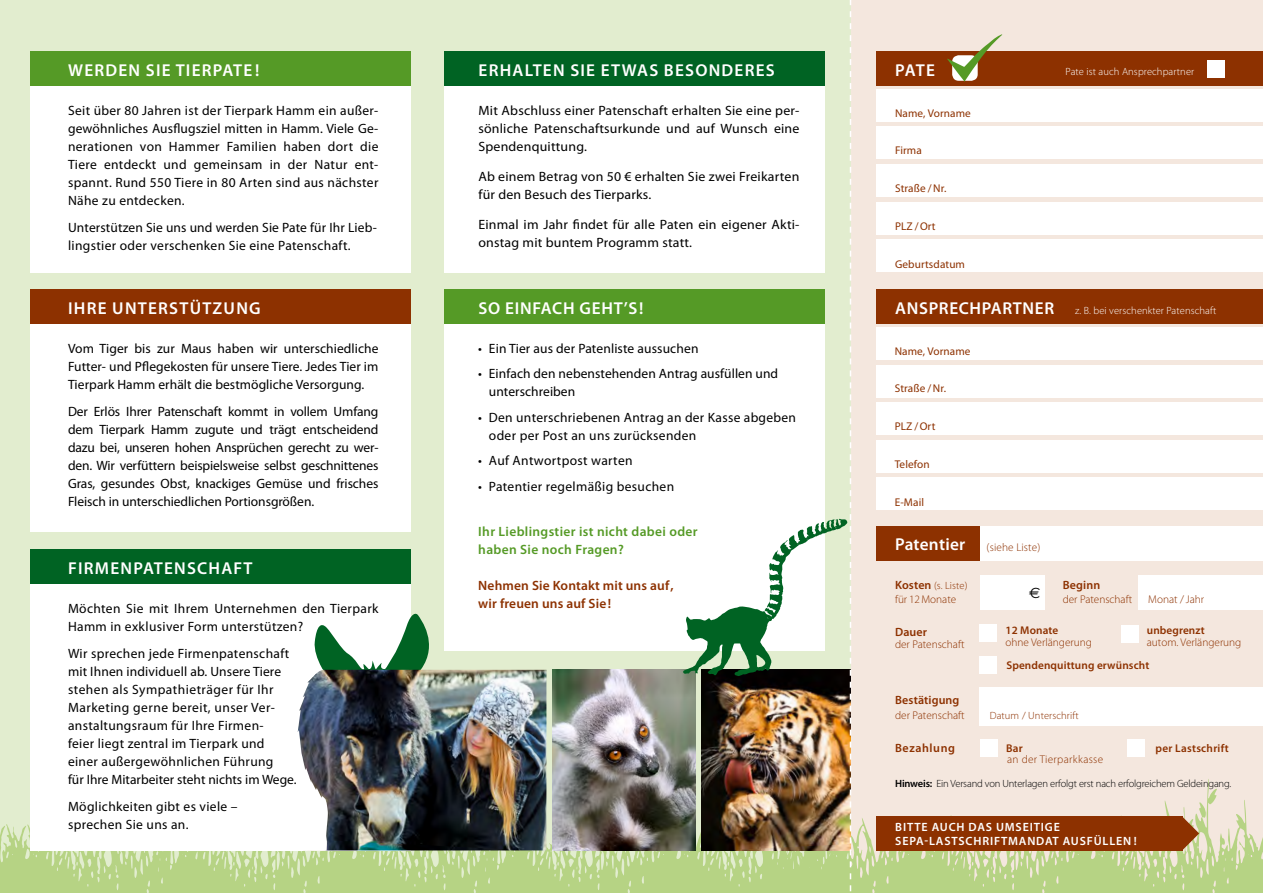
<style>
.page{position:relative;width:1263px;height:893px;background:#fff}
.page>*{position:absolute;margin:0;border:0;box-sizing:border-box;transform-origin:0 0}
.t1{font:600 17.25px "Myriad Pro";letter-spacing:.07em;color:#fff}
.t2{font:15px "Euro Sans";color:#000}
.t3{font:13.5px/18px "Myriad Pro";letter-spacing:.015em;color:#000}
.t4{font:600 13.5px/18px "Myriad Pro";letter-spacing:.025em;color:#559a26}
.t5{font:600 13.5px/18px "Myriad Pro";letter-spacing:.01em;color:#8d3100}
.t6{font:600 12px "Myriad Pro";letter-spacing:.07em;color:#fff}
.t7{font:600 12px "Myriad Pro";letter-spacing:.01em;color:#8d3100}
.t8{font:300 11.25px "Myriad Pro";color:#8d3100}
.t9{font:11.25px "Myriad Pro";letter-spacing:.01em;color:#8d3100}
.t10{font:600 11.25px "Myriad Pro";letter-spacing:.01em;color:#8d3100}
.t11{font:300 11.25px "Myriad Pro";letter-spacing:.025em;color:#8d3100}
.t12{font:300 10.5px "Myriad Pro";letter-spacing:-.015em;color:#000}
.t13{font:300 10.5px "Myriad Pro";letter-spacing:.01em;color:#fff}
.t14{font:300 10.5px "Myriad Pro";letter-spacing:.01em;color:#8d3100}
.s1{font-weight:600;font-size:17.25px}
.s2{font-weight:600;font-size:17.25px;color:#fff}
.s3{font-weight:600;font-size:12px}
.s4{font-weight:600}
</style>
<div class="page">
<div style="left:850px;top:0;width:413px;height:892px;background:#f4e7de"></div>
<div style="left:0;top:0;width:850px;height:893px;background:#e2edcf"></div>
<div style="left:30px;top:51px;width:380px;height:221px;background:#fff"></div>
<div style="left:30px;top:51px;width:380px;height:34px;background:#559a26"></div>
<div style="left:444px;top:51px;width:381px;height:221px;background:#fff"></div>
<div style="left:444px;top:51px;width:381px;height:34px;background:#006323"></div>
<div style="left:444px;top:289px;width:381px;height:362px;background:#fff"></div>
<div style="left:444px;top:289px;width:381px;height:34px;background:#559a26"></div>
<svg style="left:0;top:779px;width:1263px;height:114px;fill:#b6d384"></svg>
<div style="left:30px;top:289px;width:380px;height:242px;background:#fff"></div>
<div style="left:30px;top:289px;width:380px;height:34px;background:#8d3100"></div>
<img style="left:553px;top:670px;width:130px;height:180px">
<div style="left:30px;top:550px;width:380px;height:300px;background:#fff"></div>
<div style="left:30px;top:550px;width:380px;height:34px;background:#006323"></div>
<img style="left:440px;top:670px;width:106px;height:180px">
<img style="left:297px;top:612px;width:143px;height:238px">
<div style="left:876px;top:51px;width:387px;height:34px;background:#8d3100"></div>
<div style="left:876px;top:289px;width:387px;height:34px;background:#8d3100"></div>
<svg style="left:947px;top:34px;width:55px;height:48px"></svg>
<div style="left:876px;top:89px;width:387px;height:33px;background:#fff"></div>
<div style="left:876px;top:327px;width:387px;height:33px;background:#fff"></div>
<div style="left:876px;top:239px;width:387px;height:33px;background:#fff"></div>
<div style="left:876px;top:477px;width:387px;height:33px;background:#fff"></div>
<div style="left:876px;top:127px;width:387px;height:32px;background:#fff"></div>
<div style="left:876px;top:365px;width:387px;height:32px;background:#fff"></div>
<div style="left:876px;top:164px;width:387px;height:33px;background:#fff"></div>
<div style="left:876px;top:402px;width:387px;height:33px;background:#fff"></div>
<div style="left:876px;top:202px;width:387px;height:33px;background:#fff"></div>
<div style="left:876px;top:440px;width:387px;height:33px;background:#fff"></div>
<div style="left:876px;top:526px;width:104px;height:34px;background:#8d3100"></div>
<div style="left:980px;top:740px;width:17px;height:17px;background:#fff"></div>
<div style="left:1128px;top:740px;width:17px;height:17px;background:#fff"></div>
<div style="left:980px;top:575px;width:65px;height:34px;background:#fff"></div>
<div style="left:1138px;top:575px;width:125px;height:34px;background:#fff"></div>
<div style="left:980px;top:526px;width:283px;height:34px;background:#fff"></div>
<div style="left:980px;top:625px;width:17px;height:17px;background:#fff"></div>
<div style="left:980px;top:656px;width:17px;height:17px;background:#fff"></div>
<div style="left:1121px;top:626px;width:17px;height:17px;background:#fff"></div>
<div style="left:980px;top:687px;width:283px;height:38px;background:#fff"></div>
<div style="left:876px;top:816px;width:306px;height:34px;background:#8d3100"></div>
<svg style="left:1182px;top:816px;width:17px;height:34px"></svg>
<div style="left:1207px;top:61px;width:17px;height:17px;background:#fff"></div>
<svg style="left:683px;top:0;width:168px;height:893px"></svg>
<p class="t1" style="left:68px;top:60px;width:193px">Werden Sie TierPate!</p>
<p class="t3" style="left:68px;top:101px;width:312px;text-align:justify">Seit über 80 Jahren ist der Tierpark Hamm ein außer&shy;gewöhnliches Ausflugsziel mitten in Hamm. Viele Ge&shy;nerationen von Hammer Familien haben dort die Tiere entdeckt und gemeinsam in der Natur ent&shy;spannt. Rund 550 Tiere in 80 Arten sind aus nächster Nähe zu entdecken.</p>
<p class="t3" style="left:68px;top:218px;width:310px">Unterstützen Sie uns und werden Sie Pate für Ihr Lieb&shy;lingstier oder verschenken Sie eine Patenschaft.</p>
<p class="t1" style="left:68px;top:298px;width:11px">IHRE</p>
<p class="t1" style="left:112px;top:298px;width:47px">UNTERS</p>
<p class="t1" style="left:179px;top:298px;width:83px">TÜTZUNG</p>
<p class="t3" style="left:68px;top:340px;width:312px;text-align:justify">Vom Tiger bis zur Maus haben wir unterschiedliche Futter- und Pflegekosten für unsere Tiere. Jedes Tier im Tierpark Hamm erhält die bestmögliche Versorgung.</p>
<p class="t3" style="left:68px;top:402px;width:312px;text-align:justify">Der Erlös Ihrer Patenschaft kommt in vollem Umfang dem Tierpark Hamm zugute und trägt entscheidend dazu bei, unseren hohen Ansprüchen gerecht zu wer&shy;den. Wir verfüttern beispielsweise selbst geschnittenes Gras, gesundes Obst, knackiges Gemüse und frisches Fleisch in unterschiedlichen Portionsgrößen.</p>
<p class="t1" style="left:68px;top:559px;width:54px">FIRMENPA</p>
<p class="t1" style="left:154px;top:559px;width:23px">TENSCHAF</p>
<p class="t1" style="left:244px;top:559px;width:11px">T</p>
<p class="t3" style="left:68px;top:600px;width:312px">Möchten Sie mit Ihrem Unternehmen den Tierpark<br>Hamm in exklusiver Form unterstützen?</p>
<p class="t3" style="left:68px;top:645px;width:230px">Wir sprechen jede Firmenpatenschaft mit Ihnen individuell ab. Unsere Tiere stehen als Sympathieträger für Ihr Marketing gerne bereit, unser Ver&shy;anstaltungsraum für Ihre Firmen-<br>feier liegt zentral im Tierpark und einer außergewöhnlichen Führung<br>für Ihre Mitarbeiter steht nichts im Wege.</p>
<p class="t3" style="left:68px;top:798px;width:171px">Möglichkeiten gibt es viele – sprechen Sie uns an.</p>
<p class="t1" style="left:479px;top:60px;width:12px">ERHAL</p>
<p class="t1" style="left:533px;top:60px;width:47px">TEN SIE</p>
<p class="t1" style="left:601px;top:60px;width:74px">ETWAS BES</p>
<p class="t1" style="left:695px;top:60px;width:26px">ONDERES</p>
<p class="t3" style="left:478px;top:101px;width:323px;text-align:justify">Mit Abschluss einer Patenschaft erhalten Sie eine per&shy;sönliche Patenschaftsurkunde und auf Wunsch eine Spendenquittung.</p>
<p class="t3" style="left:478px;top:167px;width:323px">Ab einem Betrag von 50 € erhalten Sie zwei Freikarten für den Besuch des Tierparks.</p>
<p class="t3" style="left:478px;top:215px;width:323px">Einmal im Jahr findet für alle Paten ein eigener Akti&shy;onstag mit buntem Programm statt.</p>
<p class="t1" style="left:478px;top:298px;width:38px">SO EINFACH</p>
<p class="t1" style="left:580px;top:298px;width:65px">GEHT’S!</p>
<p class="t3" style="left:478px;top:340px;width:222px">• Ein Tier aus der Patenliste aussuchen</p>
<p class="t3" style="left:489px;top:365px;width:291px;text-indent:-11px">• Einfach den nebenstehenden Antrag ausfüllen und unterschreiben</p>
<p class="t3" style="left:489px;top:409px;width:309px;text-indent:-11px">• Den unterschriebenen Antrag an der Kasse abgeben oder per Post an uns zurücksenden</p>
<p class="t3" style="left:478px;top:452px;width:156px">• Auf Antwortpost warten</p>
<p class="t3" style="left:478px;top:478px;width:197px">• Patentier regelmäßig besuchen</p>
<p class="t4" style="left:478px;top:522px;width:221px">Ihr Lieblingstier ist nicht dabei oder haben Sie noch Fragen?</p>
<p class="t5" style="left:478px;top:576px;width:197px">Nehmen Sie Kontakt mit uns auf, wir freuen uns auf Sie!</p>
<p class="t1" style="left:895px;top:60px;width:41px">Pate</p>
<p class="t9" style="left:895px;top:107px;width:77px">Name, Vorname</p>
<p class="t9" style="left:895px;top:145px;width:28px">Firma</p>
<p class="t9" style="left:895px;top:182px;width:53px">Straße / Nr.</p>
<p class="t9" style="left:895px;top:220px;width:42px">PLZ / Ort</p>
<p class="t9" style="left:895px;top:258px;width:71px">Geburtsdatum</p>
<p class="t13" style="left:1065px;top:66px;width:130px">Pate ist auch Ansprechpartner</p>
<p class="t13" style="left:895px;top:305px;width:322px"><span class="s1">Ansprechpartner</span> z. B. bei verschenkter Patenschaft</p>
<p class="t9" style="left:895px;top:345px;width:77px">Name, Vorname</p>
<p class="t9" style="left:895px;top:382px;width:53px">Straße / Nr.</p>
<p class="t9" style="left:895px;top:420px;width:42px">PLZ / Ort</p>
<p class="t9" style="left:895px;top:458px;width:36px">Telefon</p>
<p class="t9" style="left:895px;top:496px;width:31px">E-Mail</p>
<p class="t8" style="left:895px;top:541px;width:147px"><span class="s2">Patentier</span> (siehe Liste)</p>
<p class="t14" style="left:895px;top:580px;width:74px"><span class="s3">Kosten</span> (s. Liste)</p>
<p class="t7" style="left:1063px;top:579px;width:39px">Beginn</p>
<p class="t8" style="left:895px;top:593px;width:63px">für 12 Monate</p>
<p class="t8" style="left:1063px;top:593px;width:71px">der Patenschaft</p>
<p class="t8" style="left:1148px;top:593px;width:57px">Monat / Jahr</p>
<p class="t7" style="left:895px;top:625px;width:34px">Dauer</p>
<p class="t10" style="left:1005px;top:624px;width:54px">12 Monate</p>
<p class="t10" style="left:1147px;top:624px;width:59px">unbegrenzt</p>
<p class="t8" style="left:895px;top:638px;width:71px">der Patenschaft</p>
<p class="t8" style="left:1005px;top:636px;width:88px">ohne Verlängerung</p>
<p class="t8" style="left:1147px;top:636px;width:96px">autom. Verlängerung</p>
<p class="t10" style="left:1006px;top:659px;width:144px">Spendenquittung erwünscht</p>
<p class="t2" style="left:1029px;top:584px;width:13px">€</p>
<p class="t7" style="left:895px;top:693px;width:66px">Bestätigung</p>
<p class="t8" style="left:895px;top:709px;width:71px">der Patenschaft</p>
<p class="t14" style="left:990px;top:710px;width:90px">Datum / Unterschrift</p>
<p class="t7" style="left:895px;top:741px;width:61px">Bezahlung</p>
<p class="t10" style="left:1006px;top:742px;width:18px">Bar</p>
<p class="t10" style="left:1155px;top:742px;width:75px">per Lastschrift</p>
<p class="t11" style="left:1007px;top:753px;width:97px">an der Tierparkkasse</p>
<p class="t12" style="left:895px;top:777px;width:338px"><span class="s4">Hinweis:</span> Ein Versand von Unterlagen erfolgt erst nach erfolgreichem Geldeingang.</p>
<p class="t6" style="left:895px;top:821px;width:46px">BITTE AUCH</p>
<p class="t6" style="left:968px;top:821px;width:9px">DAS</p>
<p class="t6" style="left:996px;top:821px;width:64px">UMSEITIGE</p>
<p class="t6" style="left:895px;top:834px;width:8px">SEPA</p>
<p class="t6" style="left:924px;top:834px;width:147px">-Lastschriftmandat AUS</p>
<p class="t6" style="left:1087px;top:834px;width:52px">füllen !</p>
</div>
